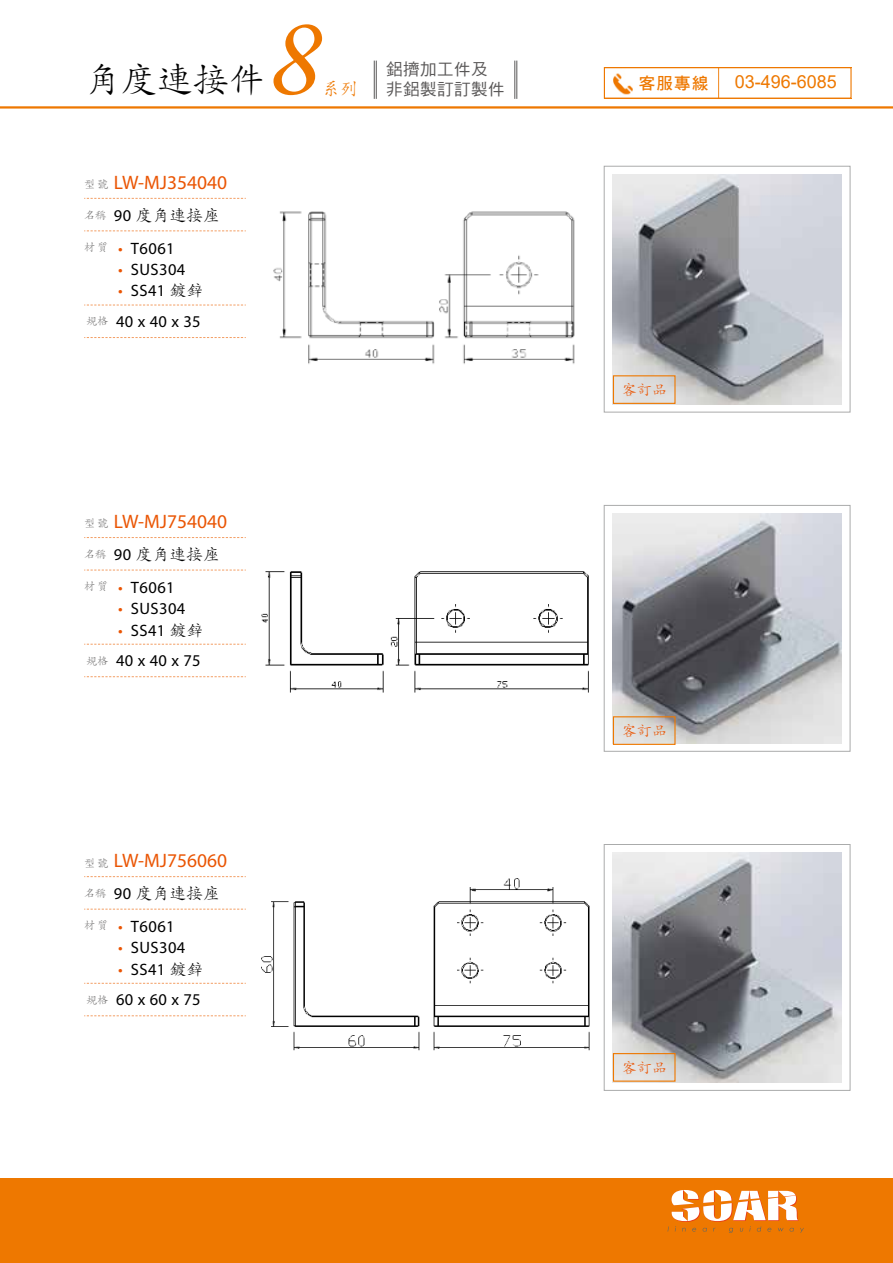
<style>
.page{position:relative;width:893px;height:1263px;background:#fff}
.page>*{position:absolute;margin:0;border:0;box-sizing:border-box;transform-origin:0 0}
.t1{font:108px "Garamond Premr Pro Med It";color:#ee7800}
.t2{font:36px "DF Kai Shu Std W3";color:#000}
.t3{font:19.5px "Myriad Pro";color:#ea5504}
.t4{font:18px "Arial";color:#ee7800}
.t5{font:18px "DF Kai Shu Std W3";color:#ee7800}
.t6{font:16.5px/30.9px "Myriad Pro";letter-spacing:.025em;color:#000;text-align:right}
.t7{font:16.5px "DF Kai Shu Std W3";letter-spacing:.025em;color:#000}
.t8{font:16.5px/20.5px "DF Hei Std W5";letter-spacing:.03em;color:#595757}
.t9{font:16.5px "DF Hei Std W7";color:#ee7800}
.t10{font:15px "DF Kai Shu Std W3";letter-spacing:.025em;color:#ea5504}
.s1{font-family:"DF Kai Shu Std W3";font-size:11.25px;color:#727171}
.s2{font-size:11.25px;color:#727171}
.s3{font-family:"Myriad Pro"}
.s4{color:#ea5504}
.s5{font-family:"DF Kai Shu Std W3"}
</style>
<div class="page">
<div style="left:0;top:1178px;width:893px;height:85px;background:#ee7800"></div>
<hr style="left:0;top:106px;width:893px;height:3px;background:#ee7800">
<svg style="left:668px;top:1190px;width:136px;height:43px"></svg>
<img style="left:613px;top:69px;width:107px;height:28px">
<div style="left:604px;top:67px;width:248px;height:32px;border:1px solid #ee7800"></div>
<svg style="left:84px;top:198px;width:162px;height:1px"></svg>
<svg style="left:84px;top:230px;width:162px;height:1px"></svg>
<svg style="left:84px;top:305px;width:162px;height:1px"></svg>
<svg style="left:84px;top:337px;width:162px;height:1px"></svg>
<svg style="left:84px;top:537px;width:162px;height:1px"></svg>
<svg style="left:84px;top:570px;width:162px;height:1px"></svg>
<svg style="left:84px;top:644px;width:162px;height:1px"></svg>
<svg style="left:84px;top:676px;width:162px;height:1px"></svg>
<svg style="left:84px;top:876px;width:162px;height:1px"></svg>
<svg style="left:84px;top:909px;width:162px;height:1px"></svg>
<svg style="left:84px;top:983px;width:162px;height:1px"></svg>
<svg style="left:84px;top:1015px;width:162px;height:1px"></svg>
<div style="left:604px;top:844px;width:246px;height:247px;border:1px solid #aaabab"></div>
<img style="left:612px;top:853px;width:230px;height:229px">
<div style="left:604px;top:505px;width:246px;height:247px;border:1px solid #aaabab"></div>
<img style="left:612px;top:514px;width:230px;height:229px">
<div style="left:604px;top:166px;width:246px;height:246px;border:1px solid #aaabab"></div>
<img style="left:612px;top:174px;width:230px;height:230px">
<img style="left:261px;top:878px;width:329px;height:173px">
<img style="left:261px;top:571px;width:328px;height:122px">
<img style="left:273px;top:211px;width:302px;height:153px">
<hr style="left:376px;top:61px;width:1px;height:38px;background:#595757">
<hr style="left:374px;top:61px;width:1px;height:38px;background:#595757">
<hr style="left:516px;top:61px;width:1px;height:38px;background:#595757">
<hr style="left:514px;top:61px;width:1px;height:38px;background:#595757">
<div style="left:613px;top:1053px;width:63px;height:29px;border:1px solid #ee7800"></div>
<div style="left:613px;top:716px;width:63px;height:29px;border:1px solid #ee7800"></div>
<div style="left:613px;top:375px;width:63px;height:29px;border:1px solid #ee7800"></div>
<h2 class="t2" style="left:85px;top:59px;width:181px">角度連接件</h2>
<h1 class="t1" style="left:269px;top:-8px;width:54px">8</h1>
<p class="t5" style="left:322px;top:79px;width:37px">系列</p>
<p class="t8" style="left:386px;top:58px;width:120px">鋁擠加工件及非鋁製訂訂製件</p>
<p class="t3" style="left:84px;top:170px;width:144px"><span class="s1">型號</span> LW-MJ354040</p>
<p class="t7" style="left:84px;top:206px;width:137px"><span class="s2">名稱</span> <span class="s3">90</span> 度角連接座</p>
<p class="t6" style="left:84px;top:232px;width:92px"><span class="s1">材質</span> <span class="s4">•</span> T6061</p>
<p class="t6" style="left:118px;top:254px;width:69px"><span class="s4">•</span> SUS304</p>
<p class="t6" style="left:86px;top:275px;width:119px"><span class="s4">•</span> SS41 <span class="s5">鍍鋅<br></span><span class="s1">規格</span> 40 x 40 x 35</p>
<p class="t3" style="left:84px;top:509px;width:144px"><span class="s1">型號</span> LW-MJ754040</p>
<p class="t7" style="left:84px;top:545px;width:137px"><span class="s2">名稱</span> <span class="s3">90</span> 度角連接座</p>
<p class="t6" style="left:84px;top:571px;width:92px"><span class="s1">材質</span> <span class="s4">•</span> T6061</p>
<p class="t6" style="left:118px;top:593px;width:69px"><span class="s4">•</span> SUS304</p>
<p class="t6" style="left:86px;top:614px;width:119px"><span class="s4">•</span> SS41 <span class="s5">鍍鋅<br></span><span class="s1">規格</span> 40 x 40 x 75</p>
<p class="t3" style="left:84px;top:849px;width:144px"><span class="s1">型號</span> LW-MJ756060</p>
<p class="t7" style="left:84px;top:884px;width:137px"><span class="s2">名稱</span> <span class="s3">90</span> 度角連接座</p>
<p class="t6" style="left:84px;top:910px;width:92px"><span class="s1">材質</span> <span class="s4">•</span> T6061</p>
<p class="t6" style="left:118px;top:932px;width:69px"><span class="s4">•</span> SUS304</p>
<p class="t6" style="left:86px;top:953px;width:119px"><span class="s4">•</span> SS41 <span class="s5">鍍鋅<br></span><span class="s1">規格</span> 60 x 60 x 75</p>
<p class="t9" style="left:639px;top:74px;width:71px">客服專線</p>
<p class="t4" style="left:735px;top:69px;width:104px">03-496-6085</p>
<p class="t10" style="left:621px;top:381px;width:47px">客訂品</p>
<p class="t10" style="left:621px;top:722px;width:47px">客訂品</p>
<p class="t10" style="left:621px;top:1059px;width:47px">客訂品</p>
</div>
